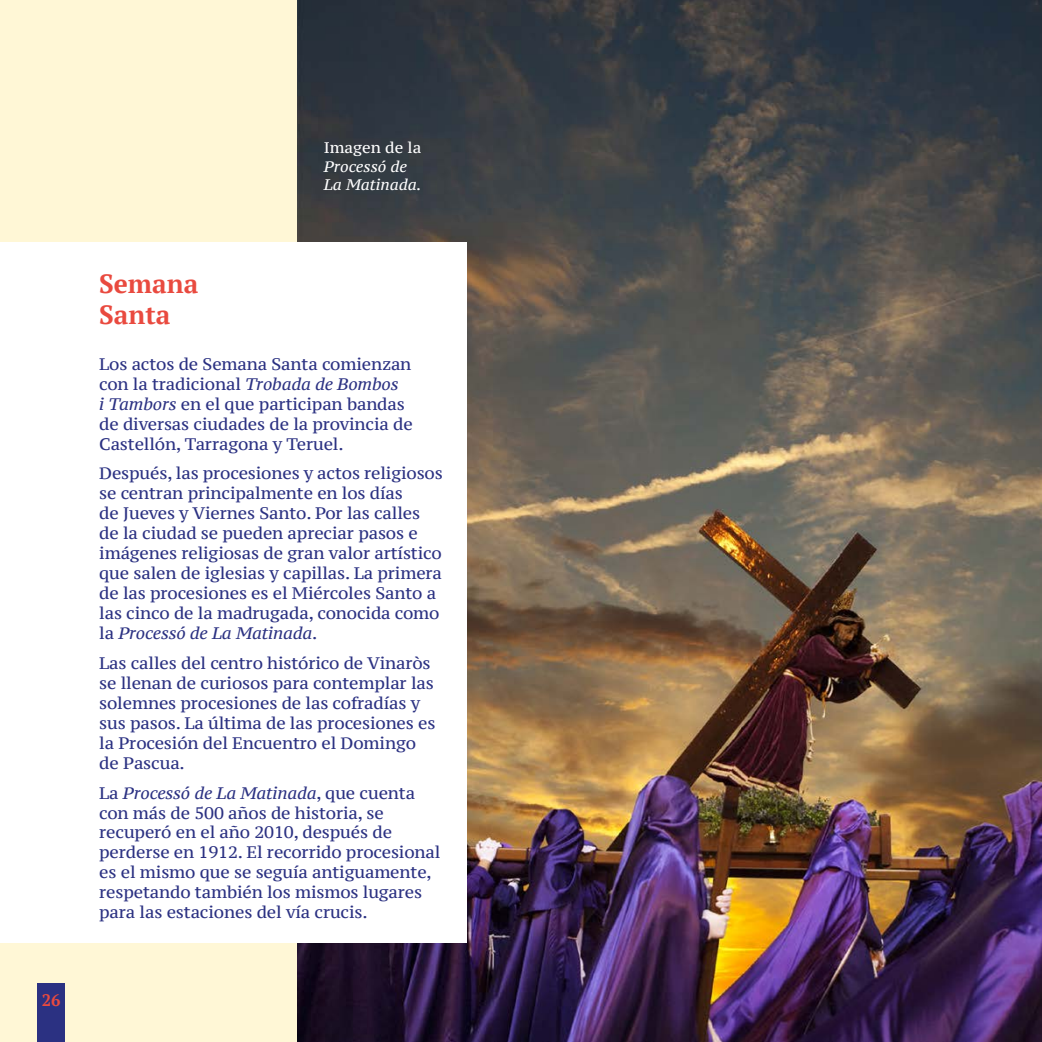
<style>
.page{position:relative;width:1042px;height:1042px;background:#fff7d6}
.page>*{position:absolute;margin:0;border:0;box-sizing:border-box;transform-origin:0 0}
.t1{font:700 26.25px/31.5px "PT Serif";color:#e94a3f}
.t2{font:16.62px/19.9px "PT Serif Caption";letter-spacing:-.01em;color:#2b3182}
.t3{font:700 16.62px "PT Serif";color:#e94a3f}
.t4{font:italic 15.22px/18.2px "PT Serif Caption";color:#fff}
.t5{font:15.22px "PT Serif Caption";color:#fff}
.s1{font-style:italic}
</style>
<div class="page">
<img style="left:298px;top:0;width:743px;height:1042px">
<hr style="left:1041px;top:0;width:1px;height:1042px;background:#fff">
<div style="left:37px;top:983px;width:28px;height:59px;background:#2b3182"></div>
<div style="left:0;top:242px;width:466px;height:701px;background:#fff"></div>
<p class="t3" style="left:42px;top:988px;width:20px">26</p>
<h1 class="t1" style="left:99px;top:267px;width:101px">Semana<br>Santa</h1>
<p class="t5" style="left:324px;top:138px;width:99px">Imagen de la</p>
<p class="t4" style="left:324px;top:157px;width:99px">Processó de<br>La Matinada.</p>
<p class="t2" style="left:99px;top:354px;width:315px">Los actos de Semana Santa comienzan con la tradicional <span class="s1">Trobada de Bombos<br>i Tambors</span> en el que participan bandas de diversas ciudades de la provincia de Castellón, Tarragona y Teruel.</p>
<p class="t2" style="left:99px;top:463px;width:345px">Después, las procesiones y actos religiosos se centran principalmente en los días<br>de Jueves y Viernes Santo. Por las calles de la ciudad se pueden apreciar pasos e imágenes religiosas de gran valor artístico que salen de iglesias y capillas. La primera de las procesiones es el Miércoles Santo a las cinco de la madrugada, conocida como la <span class="s1">Processó de La Matinada</span>.</p>
<p class="t2" style="left:99px;top:653px;width:338px">Las calles del centro histórico de Vinaròs se llenan de curiosos para contemplar las solemnes procesiones de las cofradías y sus pasos. La última de las procesiones es la Procesión del Encuentro el Domingo de Pascua.</p>
<p class="t2" style="left:99px;top:782px;width:343px">La <span class="s1">Processó de La Matinada</span>, que cuenta con más de 500 años de historia, se recuperó en el año 2010, después de perderse en 1912. El recorrido procesional es el mismo que se seguía antiguamente, respetando también los mismos lugares para las estaciones del vía crucis.</p>
</div>
